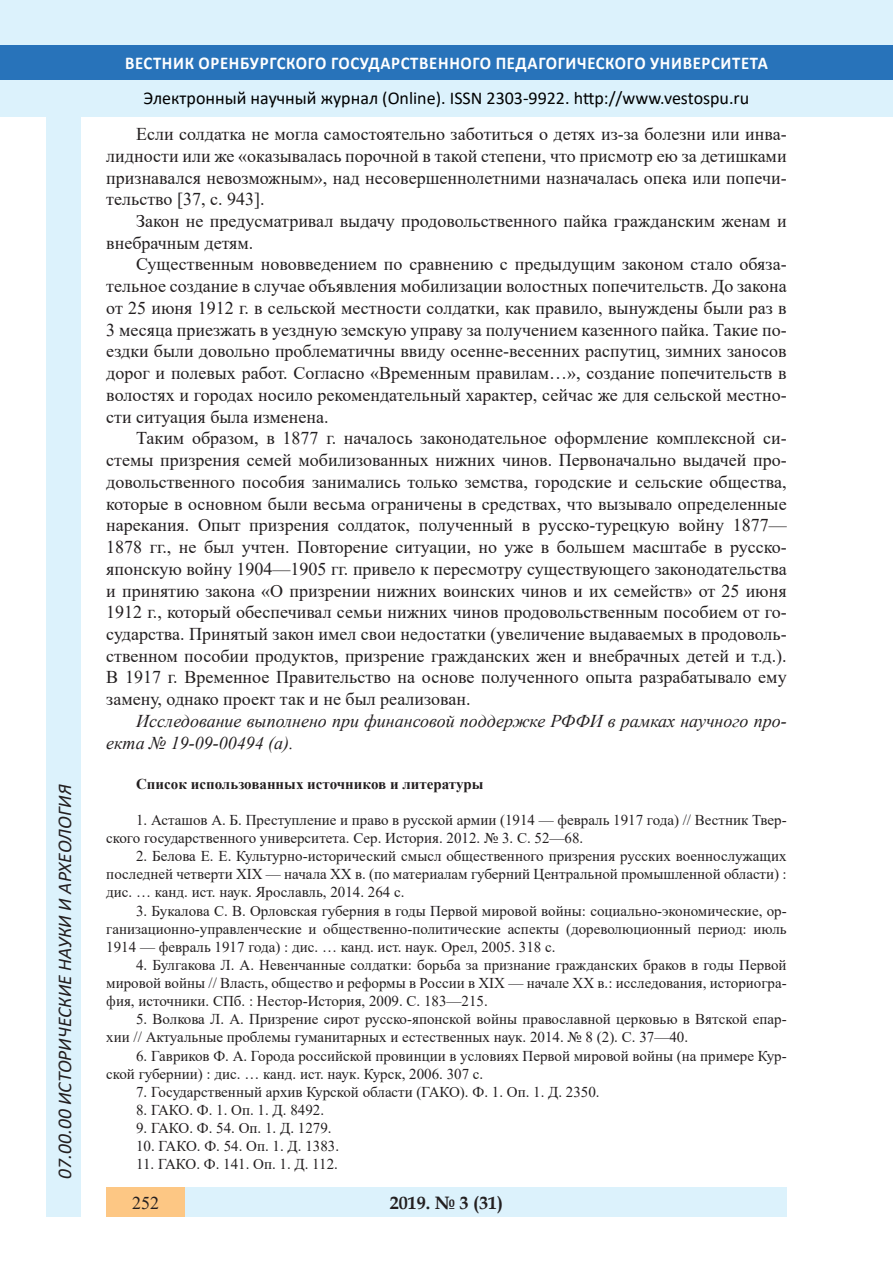
<style>
.page{position:relative;width:893px;height:1263px;background:#fff}
.page>*{position:absolute;margin:0;border:0;box-sizing:border-box;transform-origin:0 0}
.t1{font:italic 19.5px "Calibri";color:#231f20}
.Стиль2{font:18px/21.8px "Times New Roman";color:#231f20;text-align:justify}
.Стиль2-2{font:italic 18px/21.8px "Times New Roman";color:#231f20}
.t2{font:18px "Calibri";color:#000}
.t3{font:700 18px "Calibri";letter-spacing:.04em;color:#fff;scale:.93 1}
.t4{font:700 18px "Book Antiqua";color:#231f20}
.литература{font:15px/18.1px "Times New Roman";color:#231f20}
.литература-2{font:700 15px "Times New Roman";color:#231f20}
</style>
<div class="page">
<div style="left:0;top:0;width:893px;height:116px;background:#dcf2fc"></div>
<div style="left:0;top:45px;width:893px;height:34px;background:#2873ba"></div>
<div style="left:106px;top:1188px;width:681px;height:29px;background:#dcf2fc"></div>
<div style="left:106px;top:1188px;width:79px;height:29px;background:#fdc784"></div>
<div style="left:47px;top:116px;width:34px;height:1101px;background:#dcf2fc"></div>
<p class="t1" style="left:51px;top:1179px;width:395px;rotate:-90deg">07.00.00 ИСТОРИЧЕСКИЕ НАУКИ И АРХЕОЛОГИЯ</p>
<p class="t1" style="left:51px;top:1105px;width:206px;rotate:-90deg">БИОЛОГИЧЕСКИЕ НАУКИ</p>
<p class="t1" style="left:51px;top:1169px;width:11px;rotate:-90deg">3</p>
<p class="t3" style="left:125px;top:50px;width:693px">ВЕСТНИК ОРЕНБУРГСКОГО ГОСУДАРСТВЕННОГО ПЕДАГОГИЧЕСКОГО УНИВЕРСИТЕТА</p>
<p class="t2" style="left:144px;top:85px;width:607px">Электронный научный журнал (Online). ISSN 2303-9922. http://www.vestospu.ru</p>
<p class="t2" style="left:583px;top:85px;width:13px">t</p>
<p class="t2" style="left:583px;top:85px;width:13px">t</p>
<p class="Стиль2" style="left:106px;top:123px;width:682px;text-indent:30px">Если солдатка не могла самостоятельно заботиться о детях из-за болезни или инва&shy;лидности или же «оказывалась порочной в такой степени, что присмотр ею за детишками признавался невозможным», над несовершеннолетними назначалась опека или попечи&shy;тельство [37, с. 943].</p>
<p class="Стиль2" style="left:106px;top:210px;width:682px;text-indent:30px">Закон не предусматривал выдачу продовольственного пайка гражданским женам и внебрачным детям.</p>
<p class="Стиль2" style="left:106px;top:253px;width:682px;text-indent:30px">Существенным нововведением по сравнению с предыдущим законом стало обяза&shy;тельное создание в случае объявления мобилизации волостных попечительств. До закона от 25 июня 1912 г. в сельской местности солдатки, как правило, вынуждены были раз в 3 месяца приезжать в уездную земскую управу за получением казенного пайка. Такие по&shy;ездки были довольно проблематичны ввиду осенне-весенних распутиц, зимних заносов дорог и полевых работ. Согласно «Временным правилам…», создание попечительств в волостях и городах носило рекомендательный характер, сейчас же для сельской местно&shy;сти ситуация была изменена.</p>
<p class="Стиль2" style="left:106px;top:427px;width:682px;text-indent:30px">Таким образом, в 1877 г. началось законодательное оформление комплексной си&shy;стемы призрения семей мобилизованных нижних чинов. Первоначально выдачей про&shy;довольственного пособия занимались только земства, городские и сельские общества, которые в основном были весьма ограничены в средствах, что вызывало определенные нарекания. Опыт призрения солдаток, полученный в русско-турецкую войну 1877— 1878 гг., не был учтен. Повторение ситуации, но уже в большем масштабе в русско&shy;японскую войну 1904—1905 гг. привело к пересмотру существующего законодательства и принятию закона «О призрении нижних воинских чинов и их семейств» от 25 июня 1912 г., который обеспечивал семьи нижних чинов продовольственным пособием от го&shy;сударства. Принятый закон имел свои недостатки (увеличение выдаваемых в продоволь&shy;ственном пособии продуктов, призрение гражданских жен и внебрачных детей и т.д.).<br>В 1917 г. Временное Правительство на основе полученного опыта разрабатывало ему замену, однако проект так и не был реализован.</p>
<p class="Стиль2-2" style="left:106px;top:710px;width:682px;text-indent:30px">Исследование выполнено при финансовой поддержке РФФИ в рамках научного про&shy;екта № 19-09-00494 (а).</p>
<p class="литература-2" style="left:136px;top:773px;width:349px">Список использованных источников и литературы</p>
<p class="литература" style="left:106px;top:810px;width:682px;text-indent:30px">1. Асташов А. Б. Преступление и право в русской армии (1914 — февраль 1917 года) // Вестник Твер&shy;ского государственного университета. Сер. История. 2012. № 3. С. 52—68.</p>
<p class="литература" style="left:106px;top:846px;width:682px;text-align:justify;text-indent:30px">2. Белова Е. Е. Культурно-исторический смысл общественного призрения русских военнослужащих последней четверти XIX — начала ХХ в. (по материалам губерний Центральной промышленной области) : дис. … канд. ист. наук. Ярославль, 2014. 264 с.</p>
<p class="литература" style="left:106px;top:901px;width:682px;text-align:justify;text-indent:30px">3. Букалова С. В. Орловская губерния в годы Первой мировой войны: социально-экономические, ор&shy;ганизационно-управленческие и общественно-политические аспекты (дореволюционный период: июль 1914 — февраль 1917 года) : дис. … канд. ист. наук. Орел, 2005. 318 с.</p>
<p class="литература" style="left:106px;top:955px;width:682px;text-align:justify;text-indent:30px">4. Булгакова Л. А. Невенчанные солдатки: борьба за признание гражданских браков в годы Первой мировой войны // Власть, общество и реформы в России в XIX — начале XX в.: исследования, историогра&shy;фия, источники. СПб. : Нестор-История, 2009. С. 183—215.</p>
<p class="литература" style="left:106px;top:1010px;width:682px;text-indent:30px">5. Волкова Л. А. Призрение сирот русско-японской войны православной церковью в Вятской епар&shy;хии // Актуальные проблемы гуманитарных и естественных наук. 2014. № 8 (2). С. 37—40.</p>
<p class="литература" style="left:106px;top:1046px;width:682px;text-indent:30px">6. Гавриков Ф. А. Города российской провинции в условиях Первой мировой войны (на примере Кур&shy;ской губернии) : дис. … канд. ист. наук. Курск, 2006. 307 с.</p>
<p class="литература" style="left:136px;top:1082px;width:465px">7. Государственный архив Курской области (ГАКО). Ф. 1. Оп. 1. Д. 2350.</p>
<p class="литература" style="left:136px;top:1100px;width:190px">8. ГАКО. Ф. 1. Оп. 1. Д. 8492.</p>
<p class="литература" style="left:136px;top:1118px;width:197px">9. ГАКО. Ф. 54. Оп. 1. Д. 1279.</p>
<p class="литература" style="left:136px;top:1137px;width:205px">10. ГАКО. Ф. 54. Оп. 1. Д. 1383.</p>
<p class="литература" style="left:136px;top:1155px;width:203px">11. ГАКО. Ф. 141. Оп. 1. Д. 112.</p>
<p class="t4" style="left:390px;top:1190px;width:115px">2019. № 3 (31)</p>
<p class="Стиль2" style="left:132px;top:1191px;width:28px">252</p>
<p class="t4" style="left:460px;top:1190px;width:39px">2 6</p>
<p class="t4" style="left:417px;top:1190px;width:10px">8</p>
<p class="t4" style="left:460px;top:1190px;width:39px">1 25</p>
</div>
